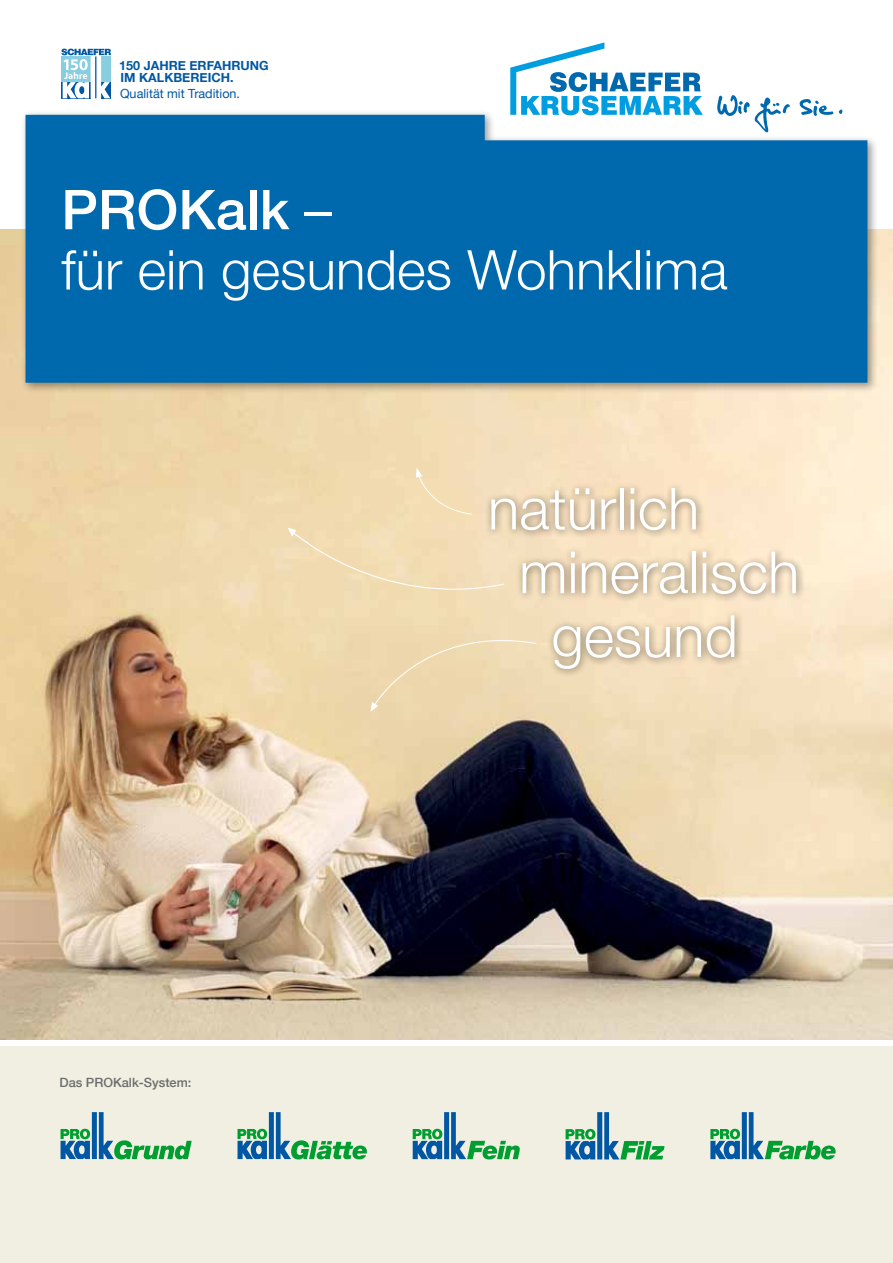
<style>
.page{position:relative;width:893px;height:1263px;background:#fff}
.page>*{position:absolute;margin:0;border:0;box-sizing:border-box;transform-origin:0 0}
.t1{font:300 58.2px "Helvetica Neue";color:#fff}
.t2{font:300 54.9px/60.3px "Helvetica Neue";color:#fff}
.t3{font:500 12.75px "Helvetica Neue";color:#6a6d6c}
.t4{font:700 12.6px/12.6px "Helvetica Neue";color:#0057a3}
.t5{font:12.6px "Helvetica Neue";color:#0057a3}
.s1{font-weight:500}
</style>
<div class="page">
<img style="left:0;top:230px;width:893px;height:810px">
<div style="left:0;top:1046px;width:893px;height:217px;background:#f1efe1"></div>
<div style="left:20px;top:110px;width:858px;height:284px;background:#000;opacity:.4"></div>
<div style="left:26px;top:115px;width:841px;height:268px;background:#0069ae"></div>
<div style="left:444px;top:1112px;width:5px;height:47px;background:#0057a3"></div>
<svg style="left:451px;top:1112px;width:69px;height:47px"></svg>
<svg style="left:413px;top:1129px;width:29px;height:30px"></svg>
<div style="left:597px;top:1112px;width:5px;height:47px;background:#0057a3"></div>
<svg style="left:566px;top:1129px;width:29px;height:30px"></svg>
<svg style="left:604px;top:1112px;width:61px;height:47px"></svg>
<div style="left:742px;top:1112px;width:5px;height:47px;background:#0057a3"></div>
<svg style="left:749px;top:1112px;width:87px;height:47px"></svg>
<svg style="left:710px;top:1129px;width:30px;height:30px"></svg>
<div style="left:269px;top:1112px;width:5px;height:47px;background:#0057a3"></div>
<svg style="left:276px;top:1112px;width:91px;height:47px"></svg>
<svg style="left:238px;top:1129px;width:29px;height:30px"></svg>
<div style="left:92px;top:1112px;width:5px;height:47px;background:#0057a3"></div>
<svg style="left:99px;top:1112px;width:93px;height:47px"></svg>
<svg style="left:61px;top:1129px;width:29px;height:30px"></svg>
<div style="left:484px;top:481px;width:321px;height:197px;background:#000;opacity:.5"></div>
<svg style="left:370px;top:608px;width:167px;height:133px;background:#e0cca8"></svg>
<svg style="left:292px;top:439px;width:213px;height:238px;background:#f0dbb2"></svg>
<svg style="left:288px;top:524px;width:9px;height:14px"></svg>
<svg style="left:61px;top:48px;width:50px;height:51px"></svg>
<svg style="left:61px;top:49px;width:50px;height:49px"></svg>
<svg style="left:510px;top:42px;width:193px;height:73px"></svg>
<svg style="left:717px;top:95px;width:73px;height:37px"></svg>
<svg style="left:799px;top:99px;width:43px;height:17px"></svg>
<p class="t4" style="left:119px;top:59px;width:151px">150 JAHRE ERFAHRUNG<br>IM KALKBEREICH.</p>
<p class="t5" style="left:120px;top:86px;width:121px">Qualität mit Tradition.</p>
<p class="t2" style="left:61px;top:178px;width:668px"><span class="s1">PROKalk</span> –<br>für ein gesundes Wohnklima</p>
<p class="t3" style="left:60px;top:1075px;width:133px">Das PROKalk-System:</p>
<p class="t1" style="left:488px;top:473px;width:213px">natürlich</p>
<p class="t1" style="left:519px;top:537px;width:282px">mineralisch</p>
<p class="t1" style="left:551px;top:601px;width:188px">gesund</p>
</div>
